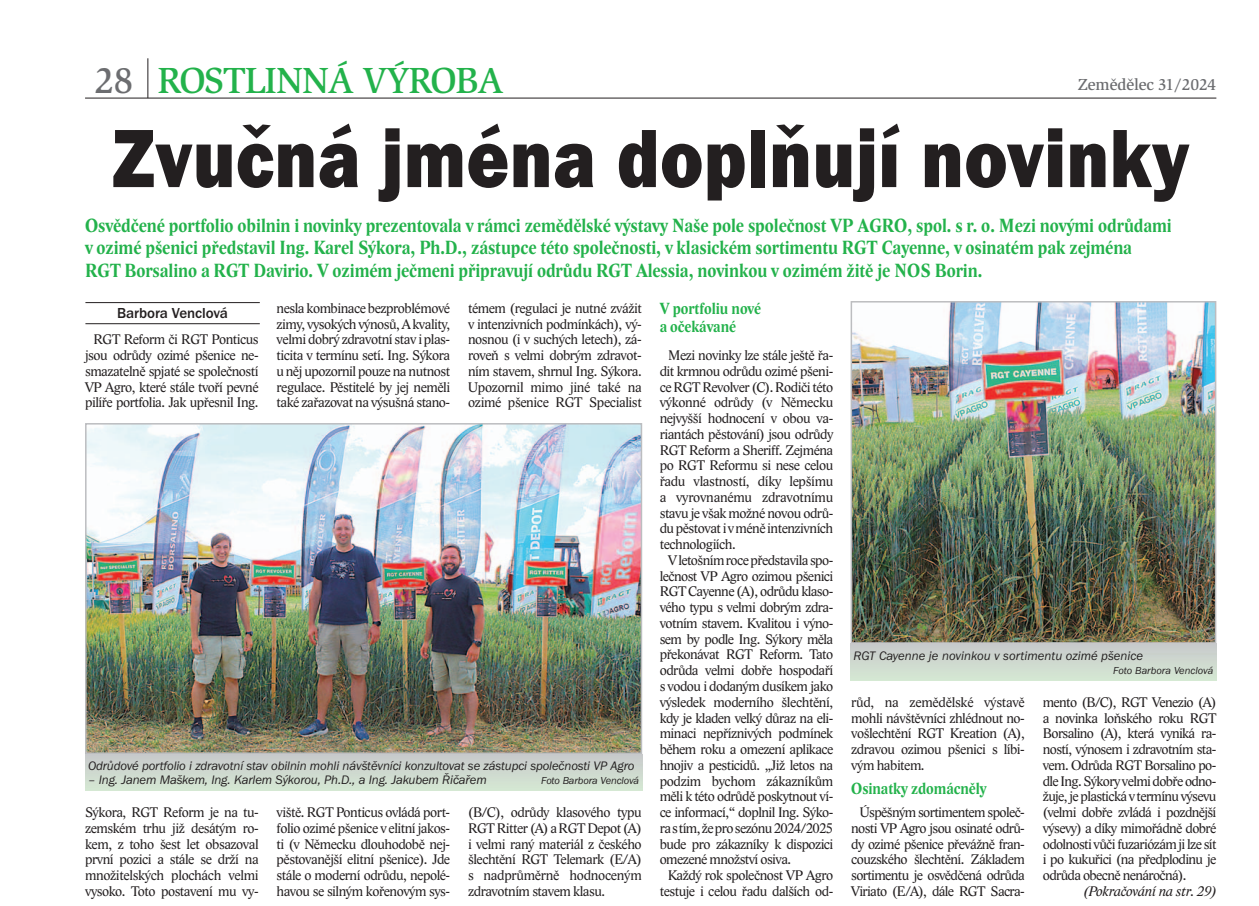
<style>
.page{position:relative;width:1259px;height:906px;background:#fff}
.page>*{position:absolute;margin:0;border:0;box-sizing:border-box;transform-origin:0 0}
.t1{font:85.5px "Franklin Got Itc TEE Heav";letter-spacing:.01em;color:#231f20;scale:.85 1}
.t2{font:500 37.5px "Slimbach Itc TEE";letter-spacing:-.025em;color:#23b24b}
.t3{font:700 19.5px/22.5px "Lido STF";color:#23b24b;scale:.9 1}
.t4{font:700 16.5px/18px "Lido STF";color:#23b24b;scale:.9 1}
.t5{font:500 16.5px "Slimbach Itc TEE";letter-spacing:-.01em;color:#6c6d70}
.t6{font:500 15px "Franklin Got Itc TEE";letter-spacing:-.005em;color:#231f20}
.t7{font:14.25px/15.8px "Lido STF";letter-spacing:-.03em;color:#231f20;text-align:justify}
.t8{font:italic 14.25px "Lido STF";letter-spacing:-.01em;color:#231f20}
.t9{font:italic 12.75px "Franklin Got Itc TEE";letter-spacing:-.01em;color:#231f20}
.t10{font:italic 10.5px "Franklin Got Itc TEE";letter-spacing:-.01em;color:#231f20}
.s1{color:#6c6d70}
</style>
<div class="page">
<hr style="left:85px;top:302px;width:175px;height:1px;background:#231f20">
<hr style="left:85px;top:323px;width:175px;height:1px;background:#231f20">
<img style="left:88px;top:426px;width:551px;height:325px">
<div style="left:85px;top:423px;width:557px;height:331px;border:2px solid #bcbdc0"></div>
<img style="left:854px;top:304px;width:359px;height:336px">
<div style="left:851px;top:301px;width:365px;height:342px;border:2px solid #bcbdc0"></div>
<div style="left:85px;top:754px;width:557px;height:36px;background:linear-gradient(to bottom,#c7c9cb,#d5e7d3)"></div>
<svg style="left:851px;top:643px;width:365px;height:37px;background:#cdd8ce"></svg>
<hr style="left:85px;top:98px;width:1131px;height:1px;background:#231f20">
<hr style="left:147px;top:58px;width:1px;height:40px;background:#231f20">
<h2 class="t2" style="left:94px;top:66px;width:410px"><span class="s1">28</span> ROSTLINNÁ VÝROBA</h2>
<p class="t5" style="left:1078px;top:78px;width:140px">Zemědělec 31/2024</p>
<h1 class="t1" style="left:112px;top:128px;width:1269px">Zvučná jména doplňují novinky</h1>
<p class="t3" style="left:85px;top:215px;width:1209px">Osvědčené portfolio obilnin i novinky prezentovala v rámci zemědělské výstavy Naše pole společnost VP AGRO, spol. s r. o. Mezi novými odrůdami v ozimé pšenici představil Ing. Karel Sýkora, Ph.D., zástupce této společnosti, v klasickém sortimentu RGT Cayenne, v osinatém pak zejména<br>RGT Borsalino a RGT Davirio. V ozimém ječmeni připravují odrůdu RGT Alessia, novinkou v ozimém žitě je NOS Borin.</p>
<p class="t6" style="left:117px;top:308px;width:112px">Barbora Venclová</p>
<p class="t7" style="left:85px;top:333px;width:175px;text-align:center">RGT Reform či RGT Ponticus jsou odrůdy ozimé pšenice ne&shy;smazatelně spjaté se společností<br>VP Agro, které stále tvoří pevné pilíře portfolia. Jak upřesnil Ing.</p>
<p class="t7" style="left:277px;top:301px;width:175px">nesla kombinace bezproblémové zimy, vysokých výnosů, A kvality, velmi dobrý zdravotní stav i plas&shy;ticita v termínu setí. Ing. Sýkora u něj upozornil pouze na nutnost regulace. Pěstitelé by jej neměli také zařazovat na výsušná stano-</p>
<p class="t7" style="left:468px;top:301px;width:175px">témem (regulaci je nutné zvážit v intenzivních podmínkách), vý&shy;nosnou (i v suchých letech), zá&shy;roveň s velmi dobrým zdravot&shy;ním stavem, shrnul Ing. Sýkora.<br>Upozornil mimo jiné také na ozimé pšenice RGT Specialist</p>
<p class="t9" style="left:88px;top:761px;width:548px">Odrůdové portfolio i zdravotní stav obilnin mohli návštěvníci konzultovat se zástupci společnosti VP Agro</p>
<p class="t9" style="left:88px;top:775px;width:400px">– Ing. Janem Maškem, Ing. Karlem Sýkorou, Ph.D., a Ing. Jakubem Řičařem</p>
<p class="t10" style="left:541px;top:777px;width:99px">Foto Barbora Venclová</p>
<p class="t7" style="left:85px;top:805px;width:175px">Sýkora, RGT Reform je na tu&shy;zemském trhu již desátým ro&shy;kem, z toho šest let obsazoval první pozici a stále se drží na množitelských plochách velmi vysoko. Toto postavení mu vy-</p>
<p class="t7" style="left:277px;top:805px;width:175px">viště. RGT Ponticus ovládá port&shy;folio ozimé pšenice v elitní jakos&shy;ti (v Německu dlouhodobě nej&shy;pěstovanější elitní pšenice). Jde stále o moderní odrůdu, nepolé&shy;havou se silným kořenovým sys-</p>
<p class="t7" style="left:468px;top:805px;width:175px">(B/C), odrůdy klasového typu RGT Ritter (A) a RGT Depot (A) i velmi raný materiál z českého šlechtění RGT Telemark (E/A) s nadprůměrně hodnoceným zdravotním stavem klasu.</p>
<p class="t4" style="left:660px;top:301px;width:114px">V portfoliu nové a očekávané</p>
<p class="t7" style="left:668px;top:348px;width:167px">Mezi novinky lze stále ještě řa-</p>
<p class="t7" style="left:660px;top:364px;width:175px">dit krmnou odrůdu ozimé pšeni-</p>
<p class="t7" style="left:660px;top:380px;width:175px">ce RGT Revolver (C). Rodiči této</p>
<p class="t7" style="left:660px;top:396px;width:175px">výkonné odrůdy (v Německu</p>
<p class="t7" style="left:660px;top:411px;width:175px">nejvyšší hodnocení v obou va-</p>
<p class="t7" style="left:660px;top:427px;width:175px">riantách pěstování) jsou odrůdy</p>
<p class="t7" style="left:660px;top:443px;width:175px">RGT Reform a Sheriff. Zejména</p>
<p class="t7" style="left:660px;top:459px;width:175px">po RGT Reformu si nese celou</p>
<p class="t7" style="left:660px;top:474px;width:175px">řadu vlastností, díky lepšímu</p>
<p class="t7" style="left:660px;top:490px;width:175px">a vyrovnanému zdravotnímu</p>
<p class="t7" style="left:660px;top:506px;width:175px">stavu je však možné novou odrů-</p>
<p class="t7" style="left:660px;top:522px;width:175px">du pěstovat i v méně intenzivních</p>
<p class="t7" style="left:660px;top:537px;width:78px">technologiích.</p>
<p class="t7" style="left:668px;top:553px;width:167px">V letošním roce představila spo-</p>
<p class="t7" style="left:660px;top:569px;width:175px">lečnost VP Agro ozimou pšenici</p>
<p class="t7" style="left:660px;top:585px;width:175px">RGT Cayenne (A), odrůdu klaso-</p>
<p class="t7" style="left:660px;top:600px;width:175px">vého typu s velmi dobrým zdra-</p>
<p class="t7" style="left:660px;top:616px;width:175px">votním stavem. Kvalitou i výno-</p>
<p class="t7" style="left:660px;top:632px;width:175px">sem by podle Ing. Sýkory měla</p>
<p class="t7" style="left:660px;top:648px;width:175px">překonávat RGT Reform. Tato</p>
<p class="t7" style="left:660px;top:663px;width:175px">odrůda velmi dobře hospodaří</p>
<p class="t7" style="left:660px;top:679px;width:175px">s vodou i dodaným dusíkem jako</p>
<p class="t7" style="left:660px;top:695px;width:175px">výsledek moderního šlechtění,</p>
<p class="t7" style="left:660px;top:711px;width:175px">kdy je kladen velký důraz na eli-</p>
<p class="t7" style="left:660px;top:726px;width:175px">minaci nepříznivých podmínek</p>
<p class="t7" style="left:660px;top:742px;width:175px">během roku a omezení aplikace</p>
<p class="t7" style="left:660px;top:758px;width:175px">hnojiv a pesticidů. „Již letos na</p>
<p class="t7" style="left:660px;top:774px;width:175px">podzim bychom zákazníkům</p>
<p class="t7" style="left:660px;top:789px;width:175px">měli k této odrůdě poskytnout ví-</p>
<p class="t7" style="left:660px;top:805px;width:175px">ce informací,“ doplnil Ing. Sýko-</p>
<p class="t7" style="left:660px;top:821px;width:175px">ra s tím, že pro sezónu 2024/2025</p>
<p class="t7" style="left:660px;top:837px;width:175px">bude pro zákazníky k dispozici</p>
<p class="t7" style="left:660px;top:852px;width:133px">omezené množství osiva.</p>
<p class="t7" style="left:668px;top:868px;width:167px">Každý rok společnost VP Agro</p>
<p class="t7" style="left:660px;top:884px;width:175px">testuje i celou řadu dalších od-</p>
<p class="t9" style="left:854px;top:651px;width:291px">RGT Cayenne je novinkou v sortimentu ozimé pšenice</p>
<p class="t10" style="left:1113px;top:666px;width:102px">Foto Barbora Venclová</p>
<p class="t7" style="left:851px;top:695px;width:175px">růd, na zemědělské výstavě mohli návštěvníci zhlédnout no&shy;vošlechtění RGT Kreation (A), zdravou ozimou pšenici s líbi&shy;vým habitem.</p>
<p class="t4" style="left:851px;top:780px;width:152px">Osinatky zdomácněly</p>
<p class="t7" style="left:851px;top:805px;width:175px;text-align:center">Úspěšným sortimentem společ&shy;nosti VP Agro jsou osinaté odrů&shy;dy ozimé pšenice převážně fran&shy;couzského šlechtění. Základem sortimentu je osvědčená odrůda<br>Viriato (E/A), dále RGT Sacra-</p>
<p class="t7" style="left:1043px;top:695px;width:175px">mento (B/C), RGT Venezio (A) a novinka loňského roku RGT Borsalino (A), která vyniká ra&shy;ností, výnosem i zdravotním sta&shy;vem. Odrůda RGT Borsalino po&shy;dle Ing. Sýkory velmi dobře odno&shy;žuje, je plastická v termínu výsevu (velmi dobře zvládá i pozdnější výsevy) a díky mimořádně dobré odolnosti vůči fuzariózám ji lze sít i po kukuřici (na předplodinu je odrůda obecně nenáročná).</p>
<p class="t8" style="left:1083px;top:886px;width:134px">(Pokračování na str. 29)</p>
</div>
